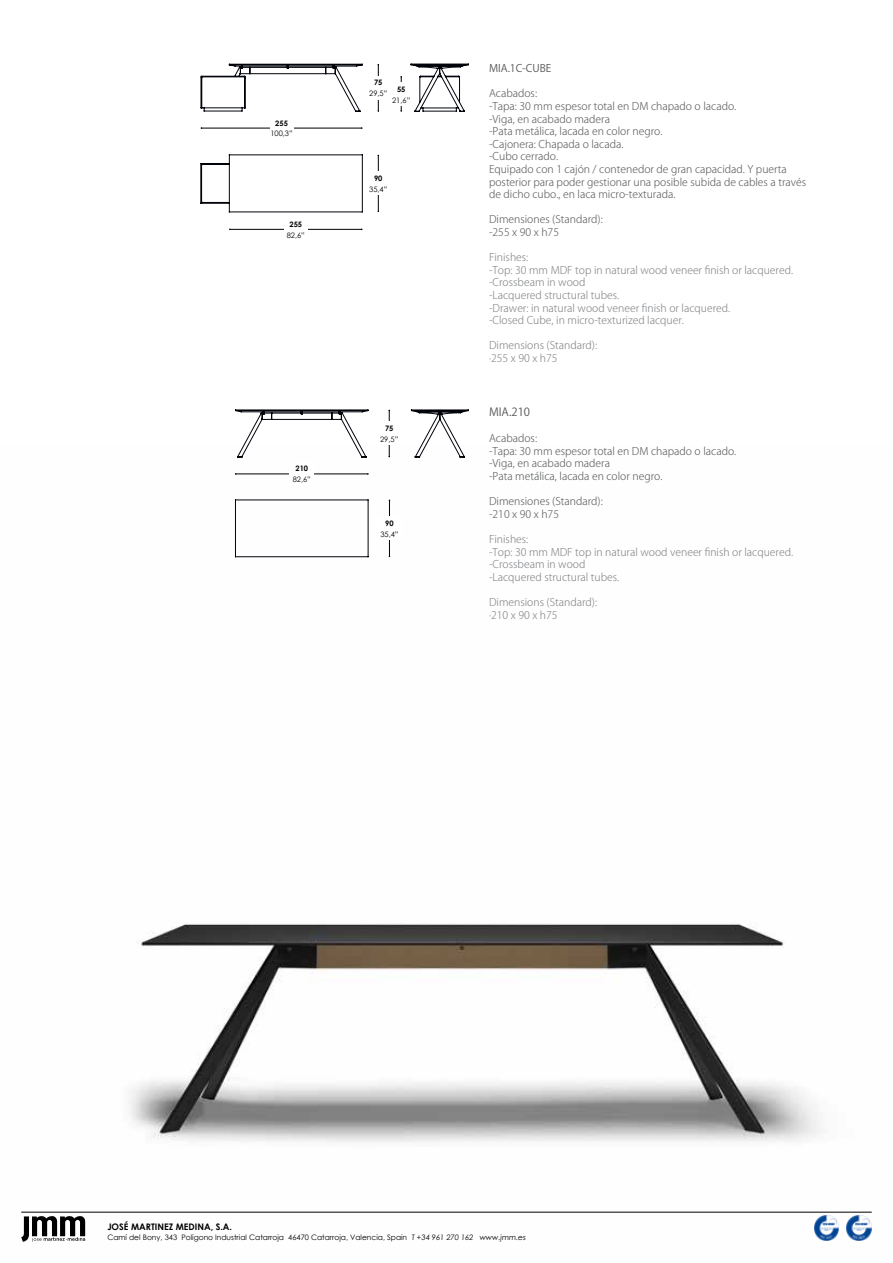
<style>
.page{position:relative;width:893px;height:1263px;background:#fff}
.page>*{position:absolute;margin:0;border:0;box-sizing:border-box;transform-origin:0 0}
.t1{font:11.25px "Koz Go Pro";color:#58595b}
.t2{font:300 10.5px/12.6px "Koz Go Pro";color:#58595b}
.t3{font:300 10.5px/12.6px "Koz Go Pro";color:#808285}
.t4{font:10.5px "Koz Go Pro";color:#58595b}
.t5{font:700 9px "Century Gothic";color:#000}
.t6{font:7.5px "Century Gothic";color:#000}
.t7{font:700 7.5px "Century Gothic";color:#000}
</style>
<div class="page">
<img style="left:21px;top:446px;width:851px;height:795px">
<img style="left:814px;top:1216px;width:25px;height:25px">
<img style="left:847px;top:1216px;width:24px;height:25px">
<hr style="left:21px;top:1212px;width:851px;height:1px;background:#000">
<hr style="left:378px;top:65px;width:1px;height:46px;background:#000">
<hr style="left:378px;top:155px;width:1px;height:56px;background:#000">
<hr style="left:401px;top:77px;width:1px;height:34px;background:#000">
<hr style="left:201px;top:128px;width:161px;height:1px;background:#000">
<hr style="left:230px;top:229px;width:132px;height:1px;background:#000">
<svg style="left:200px;top:64px;width:163px;height:48px"></svg>
<svg style="left:410px;top:63px;width:59px;height:49px"></svg>
<hr style="left:362px;top:155px;width:1px;height:57px;background:#00030a">
<hr style="left:229px;top:212px;width:133px;height:1px;background:#00030a">
<hr style="left:229px;top:155px;width:1px;height:57px;background:#00030a">
<hr style="left:229px;top:155px;width:133px;height:1px;background:#00030a">
<svg style="left:201px;top:202px;width:28px;height:2px"></svg>
<hr style="left:201px;top:164px;width:1px;height:39px;background:#00030a">
<svg style="left:201px;top:163px;width:28px;height:3px"></svg>
<div style="left:367px;top:76px;width:23px;height:24px;background:#fff"></div>
<div style="left:367px;top:172px;width:23px;height:23px;background:#fff"></div>
<div style="left:270px;top:116px;width:23px;height:24px;background:#fff"></div>
<div style="left:284px;top:218px;width:23px;height:23px;background:#fff"></div>
<div style="left:390px;top:83px;width:23px;height:23px;background:#fff"></div>
<hr style="left:389px;top:500px;width:1px;height:56px;background:#000">
<hr style="left:389px;top:410px;width:1px;height:46px;background:#000">
<hr style="left:236px;top:474px;width:132px;height:1px;background:#000">
<svg style="left:235px;top:409px;width:134px;height:49px"></svg>
<svg style="left:411px;top:409px;width:58px;height:49px"></svg>
<hr style="left:368px;top:500px;width:1px;height:57px;background:#00030a">
<hr style="left:235px;top:556px;width:133px;height:1px;background:#00030a">
<hr style="left:235px;top:500px;width:1px;height:57px;background:#00030a">
<hr style="left:235px;top:500px;width:133px;height:1px;background:#00030a">
<div style="left:378px;top:422px;width:23px;height:23px;background:#fff"></div>
<div style="left:290px;top:462px;width:24px;height:24px;background:#fff"></div>
<div style="left:377px;top:517px;width:25px;height:23px;background:#fff"></div>
<svg style="left:21px;top:1216px;width:64px;height:26px"></svg>
<p class="t7" style="left:275px;top:117px;width:14px">255</p>
<p class="t6" style="left:270px;top:128px;width:24px">100,3”</p>
<p class="t7" style="left:289px;top:218px;width:14px">255</p>
<p class="t6" style="left:287px;top:230px;width:20px">82,6”</p>
<p class="t7" style="left:374px;top:77px;width:10px">75</p>
<p class="t6" style="left:369px;top:88px;width:20px">29,5”</p>
<p class="t7" style="left:397px;top:83px;width:10px">55</p>
<p class="t6" style="left:392px;top:95px;width:20px">21,6”</p>
<p class="t7" style="left:374px;top:172px;width:10px">90</p>
<p class="t6" style="left:369px;top:184px;width:20px">35,4”</p>
<p class="t7" style="left:295px;top:463px;width:14px">210</p>
<p class="t6" style="left:293px;top:474px;width:20px">82,6”</p>
<p class="t7" style="left:385px;top:422px;width:10px">75</p>
<p class="t6" style="left:380px;top:434px;width:20px">29,5”</p>
<p class="t7" style="left:385px;top:517px;width:10px">90</p>
<p class="t6" style="left:380px;top:529px;width:20px">35,4”</p>
<p class="t4" style="left:489px;top:62px;width:64px">MIA.1C-CUBE</p>
<p class="t2" style="left:489px;top:87px;width:319px">Acabados:<br>-Tapa: 30 mm espesor total en DM chapado o lacado.<br>-Viga, en acabado madera<br>-Pata metálica, lacada en color negro.<br>-Cajonera: Chapada o lacada.<br>-Cubo cerrado.<br>Equipado con 1 cajón / contenedor de gran capacidad. Y puerta posterior para poder gestionar una posible subida de cables a través de dicho cubo., en laca micro-texturada.</p>
<p class="t2" style="left:489px;top:213px;width:115px">Dimensiones (Standard): -255 x 90 x h75</p>
<p class="t3" style="left:489px;top:251px;width:306px">Finishes:<br>-Top: 30 mm MDF top in natural wood veneer finish or lacquered. -Crossbeam in wood<br>-Lacquered structural tubes.<br>-Drawer: in natural wood veneer finish or lacquered.<br>-Closed Cube, in micro-texturized lacquer.</p>
<p class="t3" style="left:489px;top:339px;width:110px">Dimensions (Standard): ·255 x 90 x h75</p>
<p class="t1" style="left:489px;top:405px;width:43px">MIA.210</p>
<p class="t2" style="left:489px;top:432px;width:249px">Acabados:<br>-Tapa: 30 mm espesor total en DM chapado o lacado. -Viga, en acabado madera<br>-Pata metálica, lacada en color negro.</p>
<p class="t2" style="left:489px;top:495px;width:115px">Dimensiones (Standard): -210 x 90 x h75</p>
<p class="t3" style="left:489px;top:533px;width:306px">Finishes:<br>-Top: 30 mm MDF top in natural wood veneer finish or lacquered. -Crossbeam in wood<br>-Lacquered structural tubes.</p>
<p class="t3" style="left:489px;top:595px;width:110px;line-height:13.5px">Dimensions (Standard): ·210 x 90 x h75</p>
<p class="t5" style="left:107px;top:1220px;width:126px">JOSÉ MARTINEZ MEDINA, S.A.</p>
<p class="t6" style="left:107px;top:1232px;width:421px">Camí del Bony, 343 Polígono Industrial Catarroja 46470 Catarroja, Valencia, Spain T +34 961 270 162 www.jmm.es</p>
</div>
